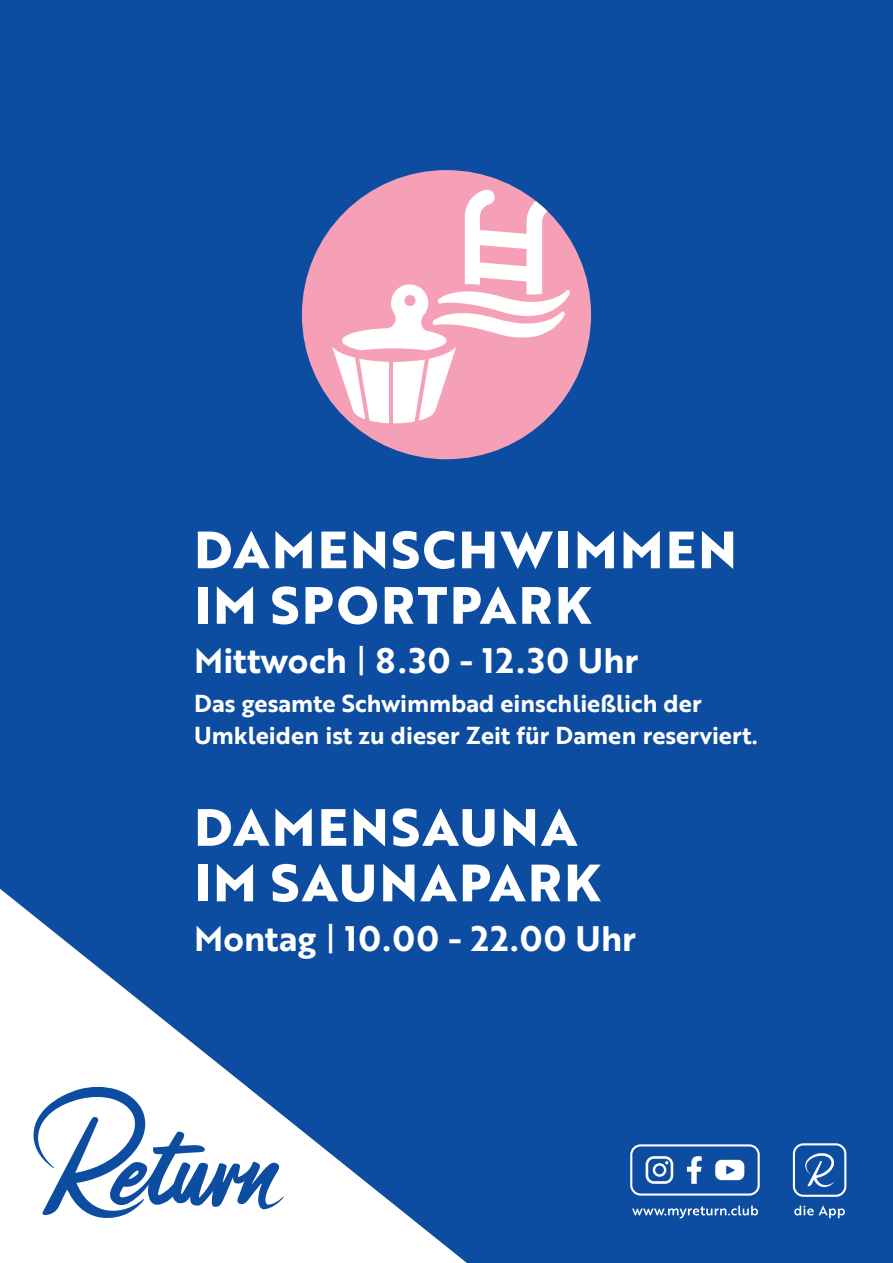
<style>
.page{position:relative;width:893px;height:1263px;background:#0d4da1}
.page>*{position:absolute;margin:0;border:0;box-sizing:border-box;transform-origin:0 0}
.t1{font:700 51px/55.5px "Brother 1816 Extra";letter-spacing:.05em;color:#fff}
.t2{font:34.5px "Brother 1816 Bold";color:#fff}
.t3{font:23.85px/31.5px "Brother 1816 Bold";color:#fff}
.s1{font-family:"Brother 1816 Regular"}
</style>
<div class="page">
<svg style="left:0;top:889px;width:467px;height:374px"></svg>
<svg style="left:33px;top:1086px;width:251px;height:139px"></svg>
<div style="left:630px;top:1144px;width:130px;height:51px;border:2px solid #fff;border-radius:9px"></div>
<svg style="left:632px;top:1206px;width:126px;height:12px"></svg>
<svg style="left:687px;top:1156px;width:15px;height:28px"></svg>
<svg style="left:646px;top:1156px;width:27px;height:28px"></svg>
<svg style="left:715px;top:1160px;width:29px;height:20px"></svg>
<svg style="left:794px;top:1205px;width:51px;height:13px"></svg>
<div style="left:793px;top:1143px;width:53px;height:54px;border:2px solid #fff;border-radius:10px"></div>
<svg style="left:805px;top:1153px;width:29px;height:34px"></svg>
<div style="left:302px;top:170px;width:289px;height:289px;background:#f5a0b7;border-radius:50%"></div>
<svg style="left:332px;top:189px;width:238px;height:234px"></svg>
<h1 class="t1" style="left:194px;top:520px;width:544px">DAMENSCHWIMMEN<br>IM SPORTPARK</h1>
<h2 class="t2" style="left:194px;top:635px;width:446px">Mittwoch <span class="s1">|</span> 8.30 - 12.30 Uhr</h2>
<p class="t3" style="left:194px;top:687px;width:565px">Das gesamte Schwimmbad einschließlich der<br>Umkleiden ist zu dieser Zeit für Damen reserviert.</p>
<h1 class="t1" style="left:194px;top:798px;width:408px">DAMENSAUNA<br>IM SAUNAPARK</h1>
<h2 class="t2" style="left:194px;top:912px;width:443px">Montag <span class="s1">|</span> 10.00 - 22.00 Uhr</h2>
</div>
